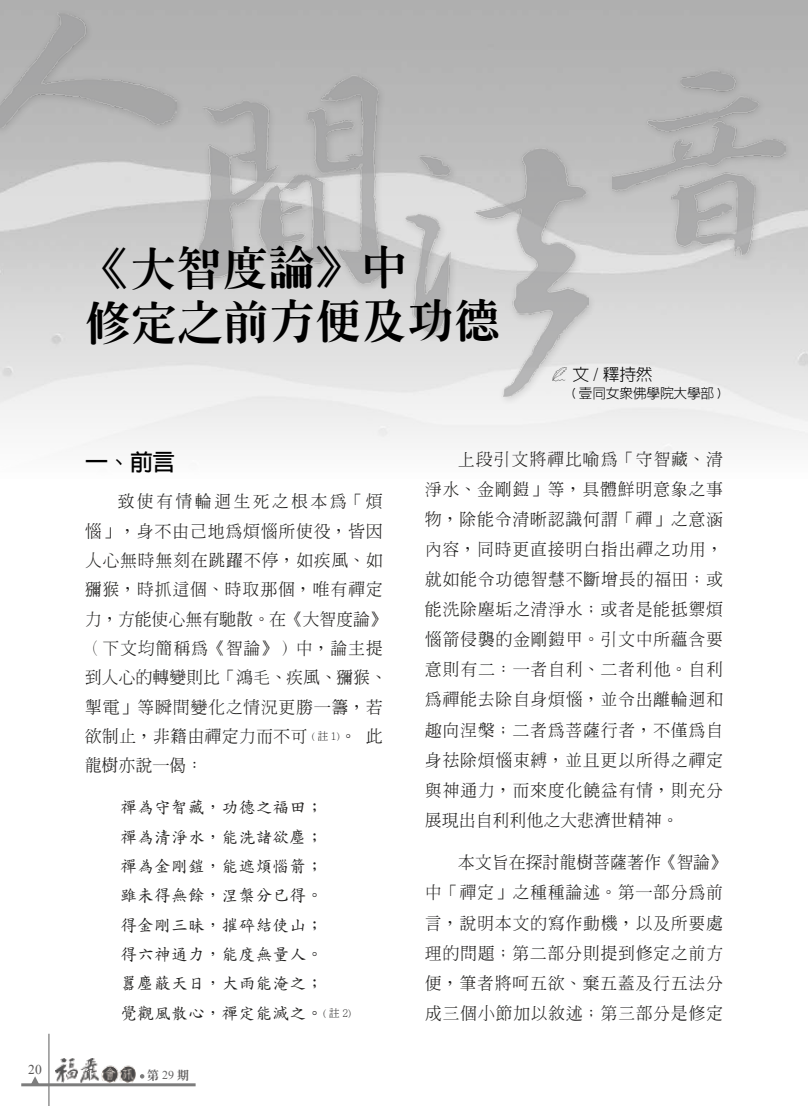
<style>
.page{position:relative;width:808px;height:1106px;background:#fff}
.page>*{position:absolute;margin:0;border:0;box-sizing:border-box;transform-origin:0 0}
.t1{font:45px/54.4px "ID Ming Extra";color:#000}
.t2{font:700 22.5px "ID Hei";color:#000}
.t3{font:300 16.5px/30px "ID Ming";letter-spacing:.07em;color:#1f1e1d}
.t4{font:16.5px/29.2px "ID Kai STD";letter-spacing:.025em;color:#1f1e1d}
.t5{font:300 16.5px "ID Hei";color:#000}
.t6{font:300 13.5px "ID Hei";color:#000}
.t7{font:13.5px "Times New Roman";color:#595757}
.t8{font:12px "ID Ming Extra";color:#666464}
.s1{font-family:"Adobe Ming Std";font-size:10.5px}
.s2{font-family:"Adobe Ming Std";font-weight:300;font-size:10.5px}
.s3{font-family:"Times New Roman"}
</style>
<div class="page">
<hr style="left:48px;top:1033px;width:2px;height:73px;background:#929292">
<hr style="left:21px;top:1083px;width:175px;height:3px;background:#7d7d7d">
<img style="left:56px;top:1058px;width:80px;height:24px">
<svg style="left:140px;top:1074px;width:4px;height:4px"></svg>
<svg style="left:31px;top:1076px;width:8px;height:8px"></svg>
<div style="left:0;top:8px;width:186px;height:130px;background:#b8b8b8"></div>
<img style="left:0;top:13px;width:177px;height:115px">
<div style="left:192px;top:71px;width:199px;height:222px;background:#000;opacity:.2"></div>
<img style="left:198px;top:76px;width:184px;height:207px">
<div style="left:606px;top:65px;width:188px;height:200px;background:#000;opacity:.2"></div>
<img style="left:613px;top:70px;width:172px;height:185px">
<div style="left:400px;top:143px;width:197px;height:264px;background:#000;opacity:.2"></div>
<img style="left:406px;top:148px;width:182px;height:248px">
<svg style="left:553px;top:367px;width:14px;height:14px"></svg>
<h1 class="t1" style="left:84px;top:243px;width:415px;rotate:-1deg">《大智度論》中<br>修定之前方便及功德</h1>
<p class="t5" style="left:573px;top:366px;width:81px">文 / 釋持然</p>
<p class="t6" style="left:572px;top:386px;width:150px">( 壹同女眾佛學院大學部 )</p>
<h2 class="t2" style="left:85px;top:451px;width:91px">一、前言</h2>
<p class="t3" style="left:85px;top:486px;width:303px;line-height:29.2px;text-indent:33px">致使有情輪迴生死之根本為「煩惱」，身不由己地為煩惱所使役，皆因人心無時無刻在跳躍不停，如疾風、如獼猴，時抓這個、時取那個，唯有禪定力，方能使心無有馳散。在《大智度論》（下文均簡稱為《智論》）中，論主提到人心的轉變則比「鴻毛、疾風、獼猴、掣電」等瞬間變化之情況更勝一籌，若欲制止，非籍由禪定力而不可 <span class="s1">( 註 1)</span>。爲此龍樹亦說一偈：</p>
<p class="t4" style="left:120px;top:792px;width:232px">禪為守智藏，功德之福田；<br>禪為清淨水，能洗諸欲塵；<br>禪為金剛鎧，能遮煩惱箭；<br>雖未得無餘，涅槃分已得。<br>得金剛三昧，摧碎結使山；<br>得六神通力，能度無量人。<br>囂塵蔽天日，大雨能淹之；<br>覺觀風散心，禪定能滅之。<span class="s2">( 註 2)</span></p>
<p class="t7" style="left:28px;top:1060px;width:15px">20</p>
<p class="t8" style="left:147px;top:1069px;width:43px">第<span class="s3">29</span>期</p>
<p class="t3" style="left:425px;top:444px;width:299px;text-align:justify;text-indent:33px">上段引文將禪比喻為「守智藏、清淨水、金剛鎧」等，具體鮮明意象之事物，除能令清晰認識何謂「禪」之意涵內容，同時更直接明白指出禪之功用，就如能令功德智慧不斷增長的福田；或能洗除塵垢之清淨水；或者是能抵禦煩惱箭侵襲的金剛鎧甲。引文中所蘊含要意則有二：一者自利、二者利他。自利為禪能去除自身煩惱，並令出離輪迴和趣向涅槃；二者為菩薩行者，不僅為自身祛除煩惱束縛，並且更以所得之禪定與神通力，而來度化饒益有情，則充分展現出自利利他之大悲濟世精神。</p>
<p class="t3" style="left:425px;top:847px;width:303px;text-indent:33px">本文旨在探討龍樹菩薩著作《智論》中「禪定」之種種論述。第一部分為前言，說明本文的寫作動機，以及所要處理的問題；第二部分則提到修定之前方便，筆者將呵五欲、棄五蓋及行五法分成三個小節加以敘述；第三部分是修定</p>
</div>
